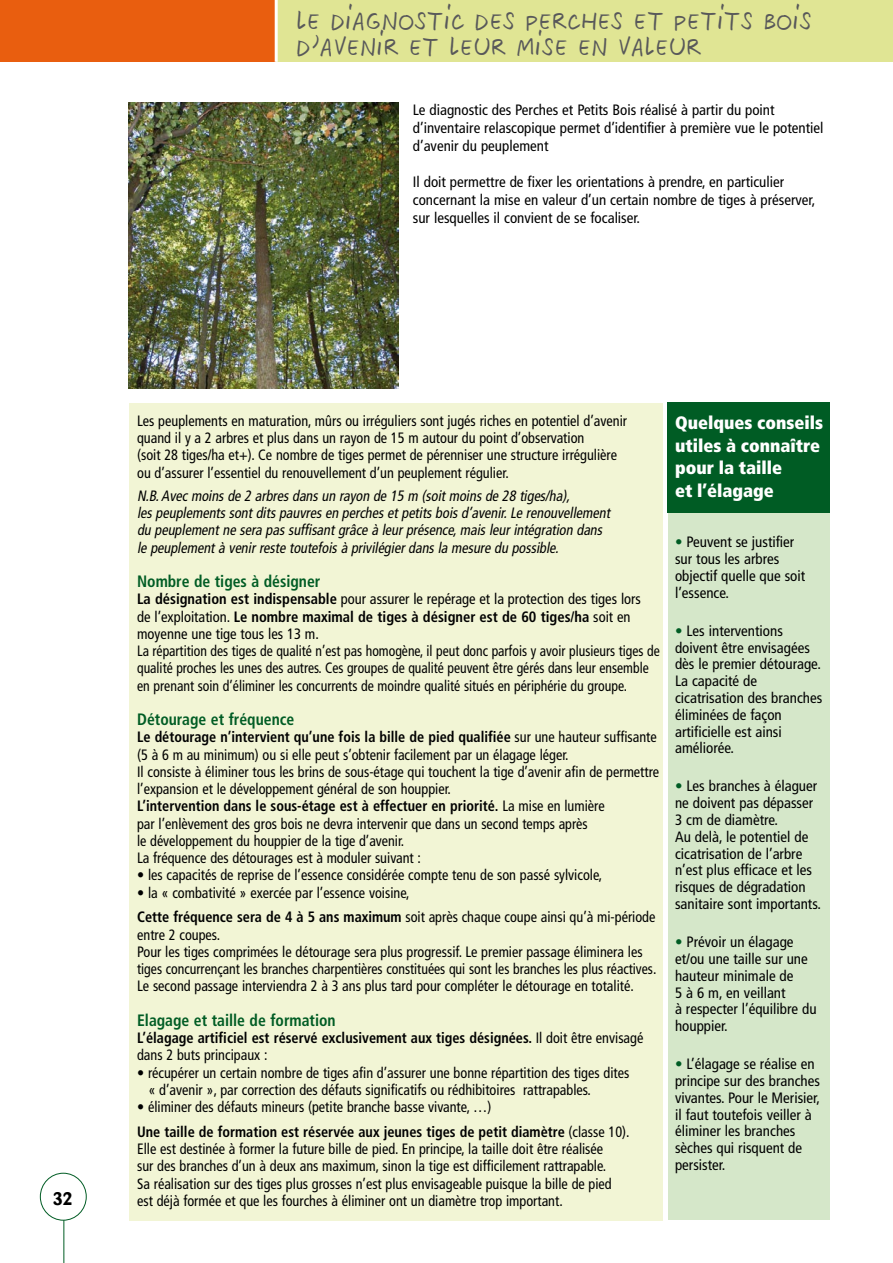
<style>
.page{position:relative;width:893px;height:1263px;background:#fff}
.page>*{position:absolute;margin:0;border:0;box-sizing:border-box;transform-origin:0 0}
.t1{font:30px/25.5px "Twingo France";color:#58585a}
.t2{font:900 condensed 18px/22.5px "Frutiger";color:#fff}
.t3{font:700 18px "Barmeno";color:#000}
.t4{font:700 condensed 16.5px "Frutiger";color:#005c24;scale:.95 1}
.t5{font:condensed 15px/17.2px "Frutiger";color:#000;scale:.95 1}
.t6{font:condensed 15px/16.8px "Frutiger";color:#000}
.t7{font:italic condensed 15px/17.2px "Frutiger";color:#000;scale:.95 1}
.t8{font:700 condensed 15px/17.2px "Frutiger";color:#000;scale:.95 1}
.s1{font-weight:700}
.s2{font-weight:400}
.s3{color:#005c24}
</style>
<div class="page">
<div style="left:276px;top:0;width:617px;height:62px;background:#e0e594"></div>
<hr style="left:63px;top:1212px;width:1px;height:51px;background:#005c24">
<div style="left:40px;top:1173px;width:46px;height:47px;background:#fff;border-radius:50%"></div>
<div style="left:40px;top:1173px;width:47px;height:47px;border:1px solid #005c24;border-radius:50%"></div>
<div style="left:0;top:0;width:276px;height:62px;background:#e95e0f"></div>
<hr style="left:275px;top:0;width:3px;height:62px;background:#fff">
<div style="left:129px;top:403px;width:535px;height:817px;background:#f2f5d5"></div>
<div style="left:668px;top:402px;width:162px;height:817px;background:#d5e7c9"></div>
<div style="left:663px;top:401px;width:5px;height:840px;background:#fff"></div>
<img style="left:129px;top:102px;width:269px;height:286px">
<div style="left:668px;top:402px;width:162px;height:111px;background:#005c24"></div>
<h1 class="t1" style="left:296px;top:7px;width:517px">LE DIAGNOSTIC DES PERCHES ET PETITS BOIS<br>D'AVENIR ET LEUR MISE EN VALEUR</h1>
<p class="t6" style="left:413px;top:101px;width:412px;line-height:18px">Le diagnostic des Perches et Petits Bois réalisé à partir du point d’inventaire relascopique permet d’identifier à première vue le potentiel d’avenir du peuplement</p>
<p class="t6" style="left:413px;top:173px;width:404px;line-height:18px">Il doit permettre de fixer les orientations à prendre, en particulier concernant la mise en valeur d’un certain nombre de tiges à préserver, sur lesquelles il convient de se focaliser.</p>
<p class="t3" style="left:53px;top:1187px;width:21px">32</p>
<p class="t5" style="left:137px;top:412px;width:517px">Les peuplements en maturation, mûrs ou irréguliers sont jugés riches en potentiel d’avenir quand il y a 2 arbres et plus dans un rayon de 15 m autour du point d’observation<br>(soit 28 tiges/ha et+). Ce nombre de tiges permet de pérenniser une structure irrégulière ou d’assurer l’essentiel du renouvellement d’un peuplement régulier.</p>
<p class="t7" style="left:137px;top:487px;width:502px">N.B.Avecmoinsde 2 arbresdansun rayon de 15 m (soitmoinsde 28 tiges/ha), lespeuplementssontditspauvresen perchesetpetitsboisd’avenir.Le renouvellement du peuplementne sera passuffisantgrâce à leurprésence,maisleurintégration dans le peuplementà venirreste toutefoisà privilégierdansla mesure du possible.</p>
<p class="t4" style="left:137px;top:572px;width:194px">Nombre de tiges à désigner</p>
<p class="t6" style="left:137px;top:591px;width:524px;line-height:17.2px"><span class="s1">La désignation est indispensable</span> pour assurer le repérage et la protection des tiges lors<br>de l’exploitation. <span class="s1">Le nombre maximal de tiges à désigner est de 60 tiges/ha</span> soit en moyenne une tige tous les 13 m.<br>La répartition des tiges de qualité n’est pas homogène, il peut donc parfois y avoir plusieurs tiges de qualité proches les unes des autres. Ces groupes de qualité peuvent être gérés dans leur ensemble en prenant soin d’éliminer les concurrents de moindre qualité situés en périphérie du groupe.</p>
<p class="t4" style="left:137px;top:710px;width:167px">Détourage et fréquence</p>
<p class="t5" style="left:137px;top:729px;width:551px"><span class="s1">Le détourage n’intervient qu’une fois la bille de pied qualifiée</span> sur une hauteur suffisante (5 à 6 m au minimum) ou si elle peut s’obtenir facilement par un élagage léger.<br>Il consiste à éliminer tous les brins de sous-étage qui touchent la tige d’avenir afin de permettre l’expansion et le développement général de son houppier.<br><span class="s1">L’intervention dans le sous-étage est à effectuer en priorité.</span> La mise en lumière<br>par l’enlèvement des gros bois ne devra intervenir que dans un second temps après<br>le développement du houppier de la tige d’avenir.<br>La fréquence des détourages est à moduler suivant :</p>
<p class="t5" style="left:137px;top:867px;width:491px">• les capacités de reprise de l’essence considérée compte tenu de son passé sylvicole,</p>
<p class="t5" style="left:137px;top:880px;width:547px;line-height:24.8px">• la « combativité » exercée par l’essence voisine,<br><span class="s1">Cette fréquence sera de 4 à 5 ans maximum</span> soit après chaque coupe ainsi qu’à mi-période</p>
<p class="t5" style="left:137px;top:926px;width:548px">entre 2 coupes.<br>Pour les tiges comprimées le détourage sera plus progressif. Le premier passage éliminera les tiges concurrençant les branches charpentières constituées qui sont les branches les plus réactives.<br>Le second passage interviendra 2 à 3 ans plus tard pour compléter le détourage en totalité.</p>
<p class="t4" style="left:137px;top:1010px;width:211px">Elagage et taille de formation</p>
<p class="t8" style="left:137px;top:1029px;width:534px">L’élagage artificiel est réservé exclusivement aux tiges désignées. <span class="s2">Il doit être envisagé dans 2 buts principaux :</span></p>
<p class="t5" style="left:148px;top:1064px;width:508px;text-indent:-11px">• récupérer un certain nombre de tiges afin d’assurer une bonne répartition des tiges dites « d’avenir », par correction des défauts significatifs ou rédhibitoires rattrapables.</p>
<p class="t5" style="left:137px;top:1095px;width:520px;line-height:24.8px">• éliminer des défauts mineurs (petite branche basse vivante, …)<br><span class="s1">Une taille de formation est réservée aux jeunes tiges de petit diamètre</span> (classe 10).</p>
<p class="t5" style="left:137px;top:1140px;width:501px">Elle est destinée à former la future bille de pied. En principe, la taille doit être réalisée sur des branches d’un à deux ans maximum, sinon la tige est difficilement rattrapable.<br>Sa réalisation sur des tiges plus grosses n’est plus envisageable puisque la bille de pied est déjà formée et que les fourches à éliminer ont un diamètre trop important.</p>
<p class="t2" style="left:675px;top:412px;width:149px">Quelques conseils utiles à connaître pour la taille<br>et l’élagage</p>
<p class="t6" style="left:675px;top:534px;width:132px"><span class="s3">•</span> Peuvent se justifier sur tous les arbres objectif quelle que soit l’essence.</p>
<p class="t6" style="left:675px;top:622px;width:149px"><span class="s3">•</span> Les interventions doivent être envisagées dès le premier détourage.<br>La capacité de cicatrisation des branches éliminées de façon artificielle est ainsi améliorée.</p>
<p class="t6" style="left:675px;top:778px;width:147px"><span class="s3">•</span> Les branches à élaguer ne doivent pas dépasser<br>3 cm de diamètre.<br>Au delà, le potentiel de cicatrisation de l’arbre n’est plus efficace et les risques de dégradation sanitaire sont importants.</p>
<p class="t6" style="left:675px;top:934px;width:143px"><span class="s3">•</span> Prévoir un élagage et/ou une taille sur une hauteur minimale de<br>5 à 6 m, en veillant<br>à respecter l’équilibre du houppier.</p>
<p class="t6" style="left:675px;top:1056px;width:146px"><span class="s3">•</span> L’élagage se réalise en principe sur des branches vivantes. Pour le Merisier, il faut toutefois veiller à éliminer les branches sèches qui risquent de persister.</p>
</div>
